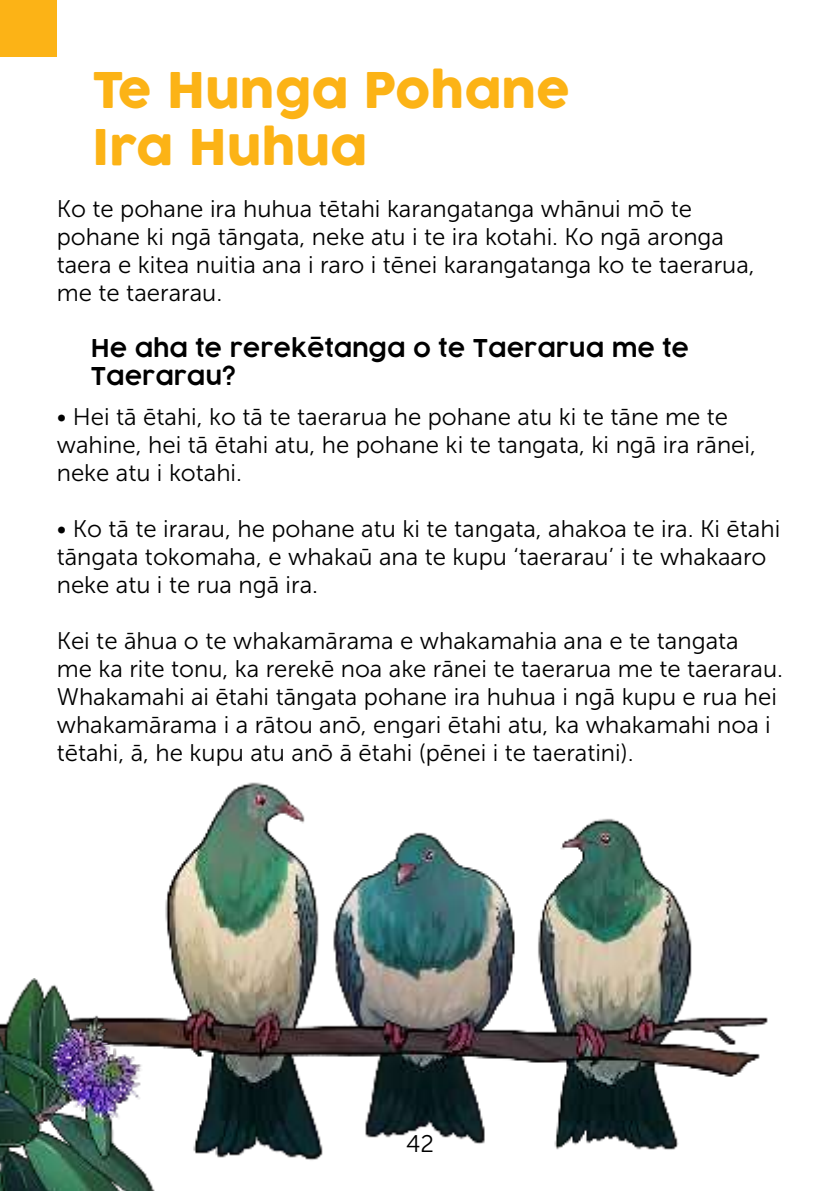
<style>
.page{position:relative;width:840px;height:1191px;background:#fff}
.page>*{position:absolute;margin:0;border:0;box-sizing:border-box;transform-origin:0 0}
.t1{font:48px/57.6px "Cocogoose";color:#fcb316}
.t2{font:24px/28px "Museo Sans 300";color:#000}
.t3{font:600 24px/28px "COCOGOOSE";color:#000}
</style>
<div class="page">
<div style="left:0;top:0;width:57px;height:57px;background:#fcb316"></div>
<img style="left:156px;top:782px;width:612px;height:378px">
<img style="left:0;top:978px;width:156px;height:213px">
<h1 class="t1" style="left:92px;top:63px;width:479px">Te Hunga Pohane<br>Ira Huhua</h1>
<p class="t2" style="left:57px;top:195px;width:699px">Ko te pohane ira huhua tētahi karangatanga whānui mō te pohane ki ngā tāngata, neke atu i te ira kotahi. Ko ngā aronga taera e kitea nuitia ana i raro i tēnei karangatanga ko te taerarua, me te taerarau.</p>
<p class="t3" style="left:91px;top:334px;width:599px">He aha te rerekētanga o te Taerarua me te<br>Taerarau?</p>
<p class="t2" style="left:57px;top:403px;width:700px">• Hei tā ētahi, ko tā te taerarua he pohane atu ki te tāne me te wahine, hei tā ētahi atu, he pohane ki te tangata, ki ngā ira rānei, neke atu i kotahi.</p>
<p class="t2" style="left:57px;top:515px;width:724px">• Ko tā te irarau, he pohane atu ki te tangata, ahakoa te ira. Ki ētahi tāngata tokomaha, e whakaū ana te kupu ‘taerarau’ i te whakaaro neke atu i te rua ngā ira.</p>
<p class="t2" style="left:57px;top:627px;width:727px">Kei te āhua o te whakamārama e whakamahia ana e te tangata<br>me ka rite tonu, ka rerekē noa ake rānei te taerarua me te taerarau.<br>Whakamahi ai ētahi tāngata pohane ira huhua i ngā kupu e rua hei whakamārama i a rātou anō, engari ētahi atu, ka whakamahi noa i tētahi, ā, he kupu atu anō ā ētahi (pēnei i te taeratini).</p>
<p class="t2" style="left:406px;top:1130px;width:29px">42</p>
</div>
